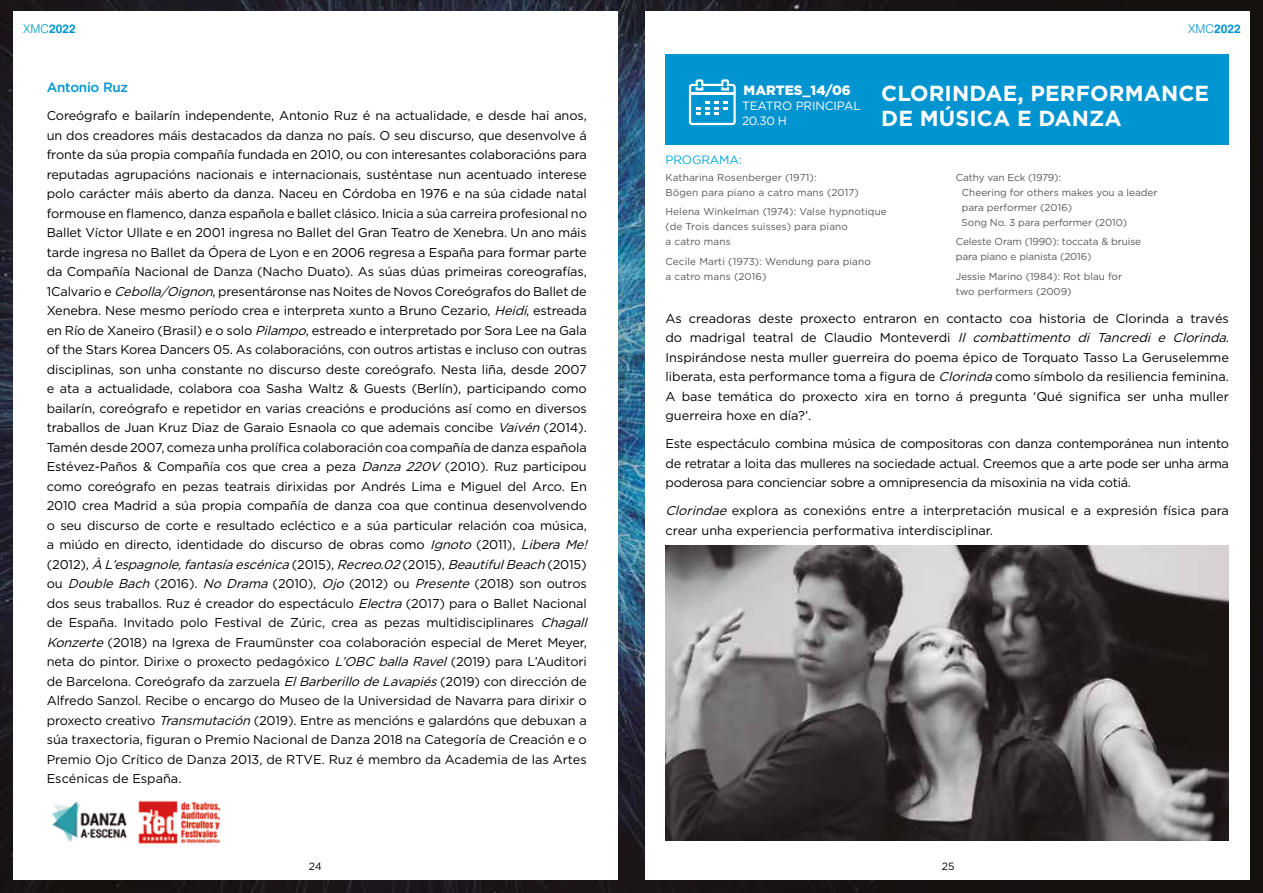
<style>
.page{position:relative;width:1263px;height:893px;background:#fff}
.page>*{position:absolute;margin:0;border:0;box-sizing:border-box;transform-origin:0 0}
.t1{font:700 21.75px/24.9px "Gotham HTF";letter-spacing:.005em;color:#fff}
.t2{font:900 13.5px "Gotham HTF";color:#fff}
.t3{font:500 13.5px "Gotham HTF";letter-spacing:-.02em;color:#0094d0}
.t4{font:12.75px/19.5px "Gotham HTF";letter-spacing:-.01em;color:#000;text-align:justify}
.t5{font:12px/15px "Gotham";letter-spacing:-.01em;color:#fff}
.t6{font:700 12px "Helvetica LT Std";color:#0094d0}
.t7{font:12px "Gotham";letter-spacing:-.01em;color:#00a7db}
.t8{font:10.5px "Gotham HTF";color:#000}
.t9{font:10.05px/15px "Gotham HTF";color:#575756}
.s1{font-family:"Helvetica";font-weight:300}
.s2{font-style:italic}
</style>
<div class="page">
<img style="left:0;top:0;width:1263px;height:893px">
<div style="left:13px;top:11px;width:604px;height:869px;background:#fff"></div>
<div style="left:646px;top:11px;width:604px;height:869px;background:#fff"></div>
<img style="left:52px;top:800px;width:169px;height:44px">
<div style="left:665px;top:54px;width:564px;height:91px;background:#0094d0"></div>
<svg style="left:689px;top:79px;width:47px;height:46px"></svg>
<img style="left:665px;top:545px;width:564px;height:296px">
<p class="t6" style="left:23px;top:21px;width:54px"><span class="s1">XMC</span>2022</p>
<p class="t6" style="left:1188px;top:21px;width:54px"><span class="s1">XMC</span>2022</p>
<p class="t3" style="left:47px;top:80px;width:83px">Antonio Ruz</p>
<p class="t4" style="left:47px;top:106px;width:545px;text-align:left">Coreógrafo e bailarín independente, Antonio Ruz é na actualidade, e desde hai anos, un dos creadores máis destacados da danza no país. O seu discurso, que desenvolve á fronte da súa propia compañía fundada en 2010, ou con interesantes colaboracións para reputadas agrupacións nacionais e internacionais, susténtase nun acentuado interese polo carácter máis aberto da danza. Naceu en Córdoba en 1976 e na súa cidade natal formouse en flamenco, danza española e ballet clásico. Inicia a súa carreira profesional no Ballet Víctor Ullate e en 2001 ingresa no Ballet del Gran Teatro de Xenebra. Un ano máis tarde ingresa no Ballet da Ópera de Lyon e en 2006 regresa a España para formar parte da Compañía Nacional de Danza (Nacho Duato). As súas dúas primeiras coreografías, 1Calvario e <span class="s2">Cebolla/Oignon</span>, presentáronse nas Noites de Novos Coreógrafos do Ballet de Xenebra. Nese mesmo período crea e interpreta xunto a Bruno Cezario, <span class="s2">Heidi</span>, estreada en Río de Xaneiro (Brasil) e o solo <span class="s2">Pilampo</span>, estreado e interpretado por Sora Lee na Gala of the Stars Korea Dancers 05. As colaboracións, con outros artistas e incluso con outras disciplinas, son unha constante no discurso deste coreógrafo. Nesta liña, desde 2007 e ata a actualidade, colabora coa Sasha Waltz &amp; Guests (Berlín), participando como bailarín, coreógrafo e repetidor en varias creacións e producións así como en diversos traballos de Juan Kruz Diaz de Garaio Esnaola co que ademais concibe <span class="s2">Vaivén</span> (2014).<br>Tamén desde 2007, comeza unha prolífica colaboración coa compañía de danza española Estévez-Paños &amp; Compañía cos que crea a peza <span class="s2">Danza 220V</span> (2010). Ruz participou como coreógrafo en pezas teatrais dirixidas por Andrés Lima e Miguel del Arco. En 2010 crea Madrid a súa propia compañía de danza coa que continua desenvolvendo o seu discurso de corte e resultado ecléctico e a súa particular relación coa música, a miúdo en directo, identidade do discurso de obras como <span class="s2">Ignoto</span> (2011), <span class="s2">Libera Me! </span>( 2 0 1 2 ) , <span class="s2">À L’espagnole,fantasía escénica</span> ( 2 0 1 5 ) , <span class="s2">Recreo.02</span> ( 2 0 1 5 ) , <span class="s2">BeautifulBeach</span> ( 2 0 1 5 ) ou <span class="s2">Double Bach</span> (2016). <span class="s2">No Drama</span> (2010), <span class="s2">Ojo</span> (2012) ou <span class="s2">Presente</span> (2018) son outros dos seus traballos. Ruz é creador do espectáculo <span class="s2">Electra</span> (2017) para o Ballet Nacional de España. Invitado polo Festival de Zúric, crea as pezas multidisciplinares <span class="s2">Chagall Konzerte</span> (2018) na Igrexa de Fraumünster coa colaboración especial de Meret Meyer, neta do pintor. Dirixe o proxecto pedagóxico <span class="s2">L’OBC balla Ravel</span> (2019) para L’Auditori de Barcelona. Coreógrafo da zarzuela <span class="s2">ElBarberillo de Lavapiés</span>(2019) con dirección de Alfredo Sanzol. Recibe o encargo do Museo de la Universidad de Navarra para dirixir o proxecto creativo <span class="s2">Transmutación</span> (2019). Entre as mencións e galardóns que debuxan a súa traxectoria, figuran o Premio Nacional de Danza 2018 na Categoría de Creación e o Premio Ojo Crítico de Danza 2013, de RTVE. Ruz é membro da Academia de las Artes Escénicas de España.</p>
<p class="t2" style="left:744px;top:82px;width:109px">MARTES_14/06</p>
<p class="t5" style="left:742px;top:98px;width:120px">TEATRO PRINCIPAL<br>20.30 H</p>
<h1 class="t1" style="left:881px;top:80px;width:329px">CLORINDAE, PERFORMANCE<br>DE MÚSICA E DANZA</h1>
<p class="t7" style="left:665px;top:153px;width:78px">PROGRAMA:</p>
<p class="t9" style="left:665px;top:170px;width:195px">Katharina Rosenberger (1971):<br>Bögen para piano a catro mans (2017)</p>
<p class="t9" style="left:665px;top:204px;width:223px">Helena Winkelman (1974): Valse hypnotique (de Trois dances suisses) para piano<br>a catro mans</p>
<p class="t9" style="left:665px;top:253px;width:207px">Cecile Marti (1973): Wendung para piano a catro mans (2016)</p>
<p class="t9" style="left:962px;top:170px;width:197px;text-indent:-6px">Cathy van Eck (1979):<br>Cheering for others makes you a leader para performer (2016)<br>Song No. 3 para performer (2010)</p>
<p class="t9" style="left:956px;top:234px;width:187px">Celeste Oram (1990): toccata &amp; bruise para piano e pianista (2016)</p>
<p class="t9" style="left:956px;top:268px;width:168px">Jessie Marino (1984): Rot blau for two performers (2009)</p>
<p class="t4" style="left:665px;top:308px;width:565px">As creadoras deste proxecto entraron en contacto coa historia de Clorinda a través do madrigal teatral de Claudio Monteverdi <span class="s2">Il combattimento di Tancredi e Clorinda</span>.<br>Inspirándose nesta muller guerreira do poema épico de Torquato Tasso La Geruselemme liberata, esta performance toma a figura de <span class="s2">Clorinda</span> como símbolo da resiliencia feminina.<br>A base temática do proxecto xira en torno á pregunta ‘Qué significa ser unha muller guerreira hoxe en día?’.</p>
<p class="t4" style="left:665px;top:434px;width:565px">Este espectáculo combina música de compositoras con danza contemporánea nun intento de retratar a loita das mulleres na sociedade actual. Creemos que a arte pode ser unha arma poderosa para concienciar sobre a omnipresencia da misoxinia na vida cotiá.</p>
<p class="t4" style="left:665px;top:501px;width:565px"><span class="s2">Clorindae</span> explora as conexións entre a interpretación musical e a expresión física para crear unha experiencia performativa interdisciplinar.</p>
<p class="t8" style="left:309px;top:860px;width:15px">24</p>
<p class="t8" style="left:942px;top:860px;width:14px">25</p>
</div>
